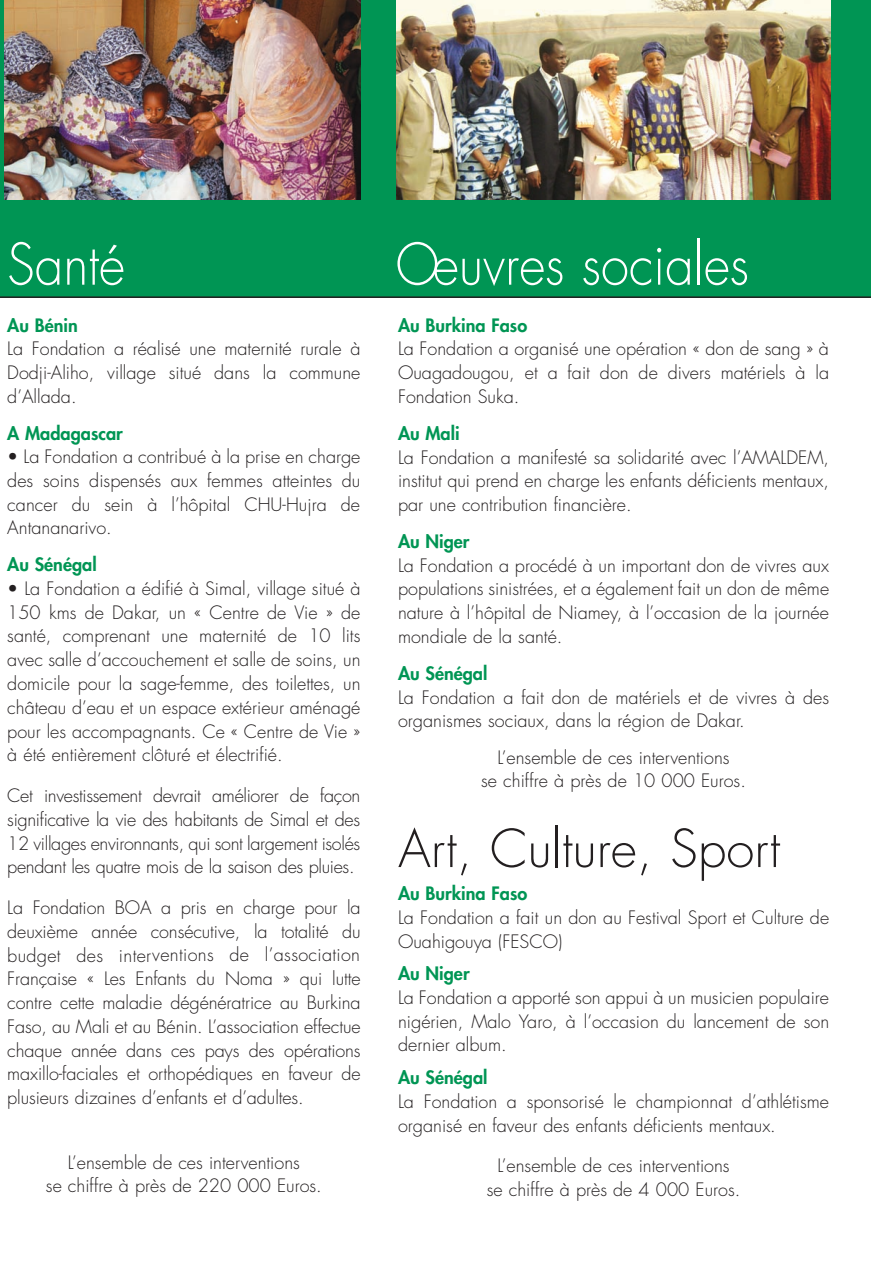
<style>
.page{position:relative;width:871px;height:1263px;background:#fff}
.page>*{position:absolute;margin:0;border:0;box-sizing:border-box;transform-origin:0 0}
.t1{font:300 56.1px "Futura";color:#fff;scale:.91 1}
.t2{font:300 51px "Futura";color:#231f20}
.t3{font:300 18px/23.7px "Futura";color:#231f20;text-align:justify}
.t4{font:800 18px "Futura";color:#009554}
</style>
<div class="page">
<div style="left:0;top:0;width:871px;height:298px;background:#009554"></div>
<img style="left:396px;top:0;width:434px;height:199px">
<hr style="left:0;top:296px;width:871px;height:2px;background:#231f20">
<img style="left:5px;top:0;width:356px;height:199px">
<h1 class="t1" style="left:7px;top:238px;width:131px">Santé</h1>
<h1 class="t1" style="left:395px;top:238px;width:390px">Oeuvres sociales</h1>
<p class="t4" style="left:7px;top:316px;width:72px">Au Bénin</p>
<p class="t3" style="left:7px;top:338px;width:354px">La Fondation a réalisé une maternité rurale à Dodji-Aliho, village situé dans la commune d’Allada.</p>
<p class="t4" style="left:7px;top:424px;width:117px">A Madagascar</p>
<p class="t3" style="left:7px;top:446px;width:355px">• La Fondation a contribué à la prise en charge des soins dispensés aux femmes atteintes du cancer du sein à l’hôpital CHU-Hujra de Antananarivo.</p>
<p class="t4" style="left:7px;top:556px;width:91px">Au Sénégal</p>
<p class="t3" style="left:7px;top:578px;width:354px">• La Fondation a édifié à Simal, village situé à 150 kms de Dakar, un « Centre de Vie » de santé, comprenant une maternité de 10 lits avec salle d’accouchement et salle de soins, un domicile pour la sage-femme, des toilettes, un château d’eau et un espace extérieur aménagé pour les accompagnants. Ce « Centre de Vie » à été entièrement clôturé et électrifié.</p>
<p class="t3" style="left:7px;top:785px;width:354px">Cet investissement devrait améliorer de façon significative la vie des habitants de Simal et des 12 villages environnants, qui sont largement isolés pendant les quatre mois de la saison des pluies.</p>
<p class="t3" style="left:7px;top:897px;width:355px">La Fondation BOA a pris en charge pour la deuxième année consécutive, la totalité du budget des interventions de l’association Française « Les Enfants du Noma » qui lutte contre cette maladie dégénératrice au Burkina Faso, au Mali et au Bénin. L’association effectue chaque année dans ces pays des opérations maxillo-faciales et orthopédiques en faveur de plusieurs dizaines d’enfants et d’adultes.</p>
<p class="t4" style="left:398px;top:316px;width:131px">Au Burkina Faso</p>
<p class="t3" style="left:398px;top:338px;width:432px">La Fondation a organisé une opération « don de sang » à Ouagadougou, et a fait don de divers matériels à la Fondation Suka.</p>
<p class="t4" style="left:398px;top:424px;width:63px">Au Mali</p>
<p class="t3" style="left:398px;top:447px;width:432px">La Fondation a manifesté sa solidarité avec l’AMALDEM, institut qui prend en charge les enfants déficients mentaux, par une contribution financière.</p>
<p class="t4" style="left:398px;top:533px;width:73px">Au Niger</p>
<p class="t3" style="left:398px;top:555px;width:432px">La Fondation a procédé à un important don de vivres aux populations sinistrées, et a également fait un don de même nature à l’hôpital de Niamey, à l’occasion de la journée mondiale de la santé.</p>
<p class="t4" style="left:398px;top:664px;width:91px">Au Sénégal</p>
<p class="t3" style="left:398px;top:687px;width:432px">La Fondation a fait don de matériels et de vivres à des organismes sociaux, dans la région de Dakar.</p>
<p class="t3" style="left:481px;top:747px;width:266px;text-align:center">L’ensemble de ces interventions<br>se chiffre à près de 10 000 Euros.</p>
<h2 class="t2" style="left:398px;top:825px;width:383px">Art, Culture, Sport</h2>
<p class="t4" style="left:398px;top:885px;width:131px">Au Burkina Faso</p>
<p class="t3" style="left:398px;top:907px;width:432px">La Fondation a fait un don au Festival Sport et Culture de<br>Ouahigouya (FESCO)</p>
<p class="t4" style="left:398px;top:965px;width:73px">Au Niger</p>
<p class="t3" style="left:398px;top:987px;width:432px">La Fondation a apporté son appui à un musicien populaire nigérien, Malo Yaro, à l’occasion du lancement de son dernier album.</p>
<p class="t4" style="left:398px;top:1069px;width:91px">Au Sénégal</p>
<p class="t3" style="left:398px;top:1091px;width:432px">La Fondation a sponsorisé le championnat d’athlétisme organisé en faveur des enfants déficients mentaux.</p>
<p class="t3" style="left:487px;top:1155px;width:255px;text-align:center">L’ensemble de ces interventions<br>se chiffre à près de 4 000 Euros.</p>
<p class="t3" style="left:46px;top:1152px;width:277px;text-align:center">L’ensemble de ces interventions<br>se chiffre à près de 220 000 Euros.</p>
</div>
